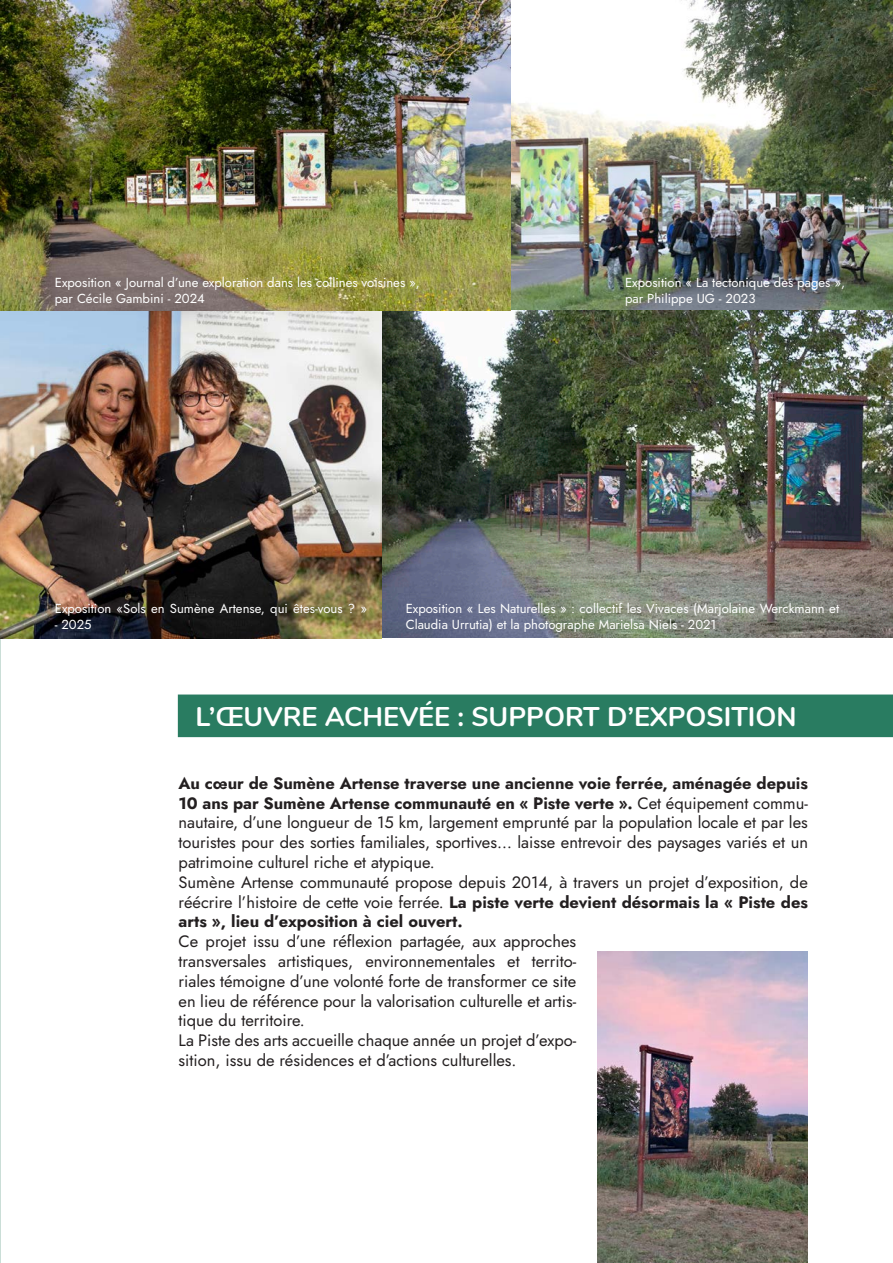
<style>
.page{position:relative;width:893px;height:1263px;background:#fff}
.page>*{position:absolute;margin:0;border:0;box-sizing:border-box;transform-origin:0 0}
.t1{font:700 27px "Nunito";color:#fff}
.t2{font:16.5px/19.8px "Jost";color:#231f20;text-align:justify}
.t3{font:13.05px/15.8px "Jost";color:#fff}
</style>
<div class="page">
<img style="left:511px;top:0;width:382px;height:311px">
<img style="left:597px;top:951px;width:211px;height:312px">
<img style="left:381px;top:311px;width:512px;height:327px">
<div style="left:178px;top:694px;width:715px;height:43px;background:#297c61"></div>
<img style="left:0;top:311px;width:381px;height:327px">
<img style="left:0;top:0;width:511px;height:311px">
<p class="t3" style="left:55px;top:275px;width:367px">Exposition « Journal d’une exploration dans les collines voisines »,</p>
<p class="t3" style="left:55px;top:290px;width:151px">par Cécile Gambini - 2024</p>
<p class="t3" style="left:625px;top:275px;width:222px">Exposition « La tectonique des pages »,</p>
<p class="t3" style="left:625px;top:290px;width:132px">par Philippe UG - 2023</p>
<p class="t3" style="left:55px;top:600px;width:314px">Exposition «Sols en Sumène Artense, qui êtes-vous ? »</p>
<p class="t3" style="left:55px;top:616px;width:38px">- 2025</p>
<p class="t3" style="left:406px;top:600px;width:435px">Exposition « Les Naturelles » : collectif les Vivaces (Marjolaine Werckmann et<br>Claudia Urrutia) et la photographe Marielsa Niels - 2021</p>
<p class="t1" style="left:196px;top:696px;width:603px">L’ŒUVRE ACHEVÉE : SUPPORT D’EXPOSITION</p>
<p class="t2" style="left:179px;top:773px;width:631px">Au cœur de Sumène Artense traverse une ancienne voie ferrée, aménagée depuis 10 ans par Sumène Artense communauté en « Piste verte ». Cet équipement commu&shy;nautaire, d’une longueur de 15 km, largement emprunté par la population locale et par les touristes pour des sorties familiales, sportives… laisse entrevoir des paysages variés et un patrimoine culturel riche et atypique.</p>
<p class="t2" style="left:179px;top:872px;width:631px">Sumène Artense communauté propose depuis 2014, à travers un projet d’exposition, de réécrire l’histoire de cette voie ferrée. La piste verte devient désormais la « Piste des arts », lieu d’exposition à ciel ouvert.</p>
<p class="t2" style="left:179px;top:932px;width:399px">Ce projet issu d’une réflexion partagée, aux approches transversales artistiques, environnementales et territo&shy;riales témoigne d’une volonté forte de transformer ce site en lieu de référence pour la valorisation culturelle et artis&shy;tique du territoire.</p>
<p class="t2" style="left:179px;top:1031px;width:399px">La Piste des arts accueille chaque année un projet d’expo&shy;sition, issu de résidences et d’actions culturelles.</p>
</div>
